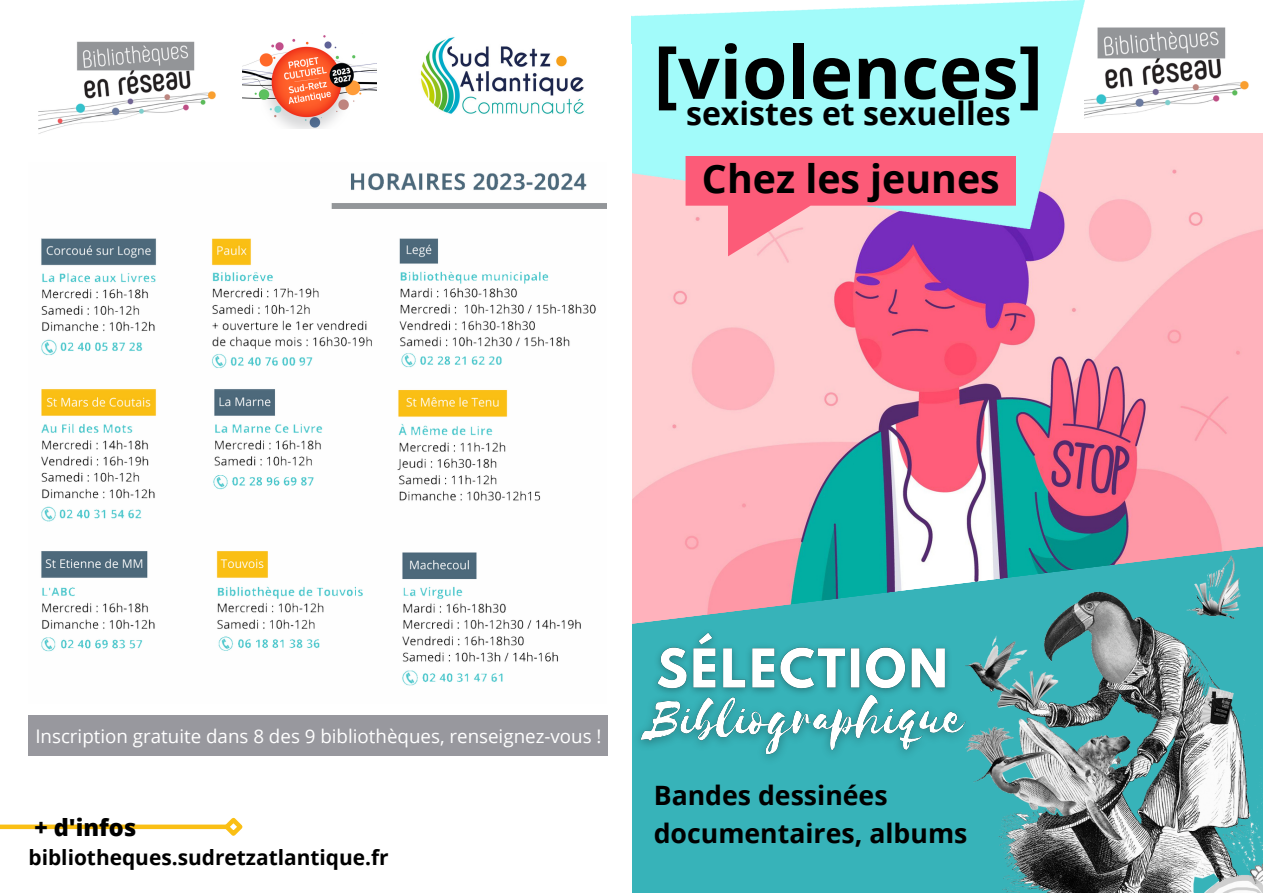
<style>
.page{position:relative;width:1263px;height:893px;background:#fff}
.page>*{position:absolute;margin:0;border:0;box-sizing:border-box;transform-origin:0 0}
.t1{font:700 73.28px "Open Sans";color:#000}
.t2{font:700 39.3px "Open Sans";color:#000}
.t3{font:700 31.95px "Open Sans";color:#000}
.t4{font:700 26.62px/37.3px "Open Sans";color:#000}
.t5{font:800 23.55px "Open Sans";color:#000}
.t6{font:700 20.85px "Open Sans";color:#000}
.t7{font:18.75px "Open Sans";color:#fff}
</style>
<div class="page">
<img style="left:1084px;top:27px;width:165px;height:92px">
<img style="left:632px;top:133px;width:631px;height:411px">
<img style="left:631px;top:0;width:453px;height:228px">
<svg style="left:685px;top:156px;width:331px;height:100px;background:#e2749d"></svg>
<svg style="left:632px;top:544px;width:333px;height:349px;background:#5db2b8"></svg>
<img style="left:965px;top:541px;width:298px;height:352px">
<img style="left:41px;top:173px;width:565px;height:513px">
<div style="left:0;top:824px;width:227px;height:5px;background:#fabf14"></div>
<svg style="left:220px;top:817px;width:23px;height:19px"></svg>
<img style="left:420px;top:37px;width:164px;height:77px">
<img style="left:38px;top:41px;width:178px;height:93px">
<img style="left:242px;top:35px;width:134px;height:93px">
<div style="left:28px;top:715px;width:580px;height:41px;background:#98989e"></div>
<img style="left:645px;top:622px;width:312px;height:60px">
<img style="left:632px;top:682px;width:349px;height:89px">
<p class="t1" style="left:654px;top:21px;width:391px">[violences]</p>
<p class="t3" style="left:686px;top:91px;width:326px">sexistes et sexuelles</p>
<p class="t2" style="left:702px;top:151px;width:299px">Chez les jeunes</p>
<p class="t7" style="left:35px;top:722px;width:568px">Inscription gratuite dans 8 des 9 bibliothèques, renseignez-vous !</p>
<p class="t5" style="left:34px;top:810px;width:104px">+ d'infos</p>
<p class="t6" style="left:28px;top:843px;width:362px">bibliotheques.sudretzatlantique.fr</p>
<p class="t4" style="left:654px;top:776px;width:315px">Bandes dessinées documentaires, albums</p>
</div>
